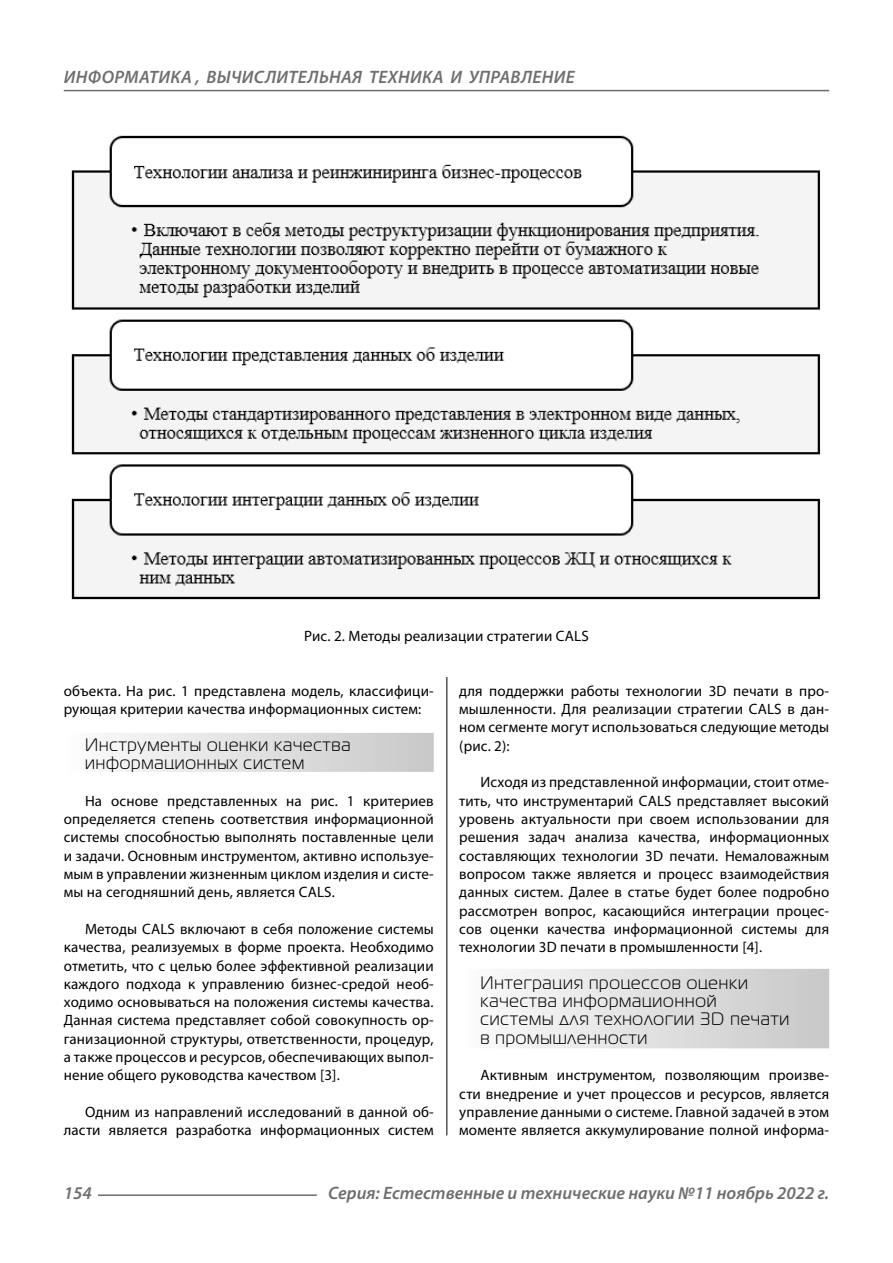
<style>
.page{position:relative;width:893px;height:1263px;background:#fff}
.page>*{position:absolute;margin:0;border:0;box-sizing:border-box;transform-origin:0 0}
.t1{font:italic 600 18px "Myriad Pro";color:#6e6e6e}
.Subheaders_3lines{font:18px/18.3px "Magistral C";letter-spacing:.05em;color:#000}
.Subheader_2lines{font:18px/18.3px "Magistral C";letter-spacing:.05em;color:#000}
.Normal{font:15px/18.3px "Myriad Pro";letter-spacing:.01em;color:#000;text-align:justify}
.podpis{font:15px "Myriad Pro";letter-spacing:.01em;color:#000}
</style>
<div class="page">
<hr style="left:446px;top:128px;width:1px;height:1007px;background:#000">
<div style="left:64px;top:733px;width:370px;height:39px;background:linear-gradient(to right,#fcfcfc,#c8c8c8)"></div>
<div style="left:459px;top:969px;width:370px;height:79px;background:linear-gradient(to right,#fcfcfc,#c8c8c8)"></div>
<img style="left:71px;top:135px;width:750px;height:465px">
<hr style="left:98px;top:1194px;width:219px;height:2px;background:#6e6e6e">
<hr style="left:64px;top:90px;width:765px;height:1px;background:#6e6e6e">
<p class="t1" style="left:64px;top:66px;width:25px">Информатика</p>
<p class="t1" style="left:195px;top:66px;width:48px">, вычислител</p>
<p class="t1" style="left:319px;top:66px;width:23px">ьная</p>
<p class="t1" style="left:369px;top:66px;width:12px">техника</p>
<p class="t1" style="left:450px;top:66px;width:31px">и управление</p>
<p class="podpis" style="left:304px;top:626px;width:286px">Рис. 2. Методы реализации стратегии CALS</p>
<p class="Normal" style="left:64px;top:681px;width:371px">объекта. На рис. 1 представлена модель, классифици&shy;рующая критерии качества информационных систем:</p>
<p class="Subheader_2lines" style="left:85px;top:735px;width:267px">Инструменты оценки качества информационных систем</p>
<p class="Normal" style="left:64px;top:791px;width:371px;text-indent:21px">На основе представленных на рис. 1 критериев определяется степень соответствия информационной системы способностью выполнять поставленные цели и задачи. Основным инструментом, активно используе&shy;мым в управлении жизненным циклом изделия и систе&shy;мы на сегодняшний день, является CALS.</p>
<p class="Normal" style="left:64px;top:919px;width:371px;text-indent:21px">Методы CALS включают в себя положение системы качества, реализуемых в форме проекта. Необходимо отметить, что с целью более эффективной реализации каждого подхода к управлению бизнес-средой необ&shy;ходимо основываться на положения системы качества.<br>Данная система представляет собой совокупность ор&shy;ганизационной структуры, ответственности, процедур, а также процессов и ресурсов, обеспечивающих выпол&shy;нение общего руководства качеством [3].</p>
<p class="Normal" style="left:64px;top:1103px;width:371px;text-align:right">Одним из направлений исследований в данной об&shy;ласти является разработка информационных систем</p>
<p class="Normal" style="left:459px;top:681px;width:371px">для поддержки работы технологии 3D печати в про&shy;мышленности. Для реализации стратегии CALS в дан&shy;ном сегменте могут использоваться следующие методы (рис. 2):</p>
<p class="Normal" style="left:459px;top:773px;width:371px;text-indent:21px">Исходя из представленной информации, стоит отме&shy;тить, что инструментарий CALS представляет высокий уровень актуальности при своем использовании для решения задач анализа качества, информационных составляющих технологии 3D печати. Немаловажным вопросом также является и процесс взаимодействия данных систем. Далее в статье будет более подробно рассмотрен вопрос, касающийся интеграции процес&shy;сов оценки качества информационной системы для технологии 3D печати в промышленности [4].</p>
<p class="Subheaders_3lines" style="left:480px;top:973px;width:310px">Интеграция процессов оценки качества информационной системы для технологии 3D печати в промышленности</p>
<p class="Normal" style="left:459px;top:1066px;width:371px;text-indent:21px">Активным инструментом, позволяющим произве&shy;сти внедрение и учет процессов и ресурсов, является управление данными о системе. Главной задачей в этом моменте является аккумулирование полной информа-</p>
<p class="t1" style="left:64px;top:1182px;width:30px">154</p>
<p class="t1" style="left:328px;top:1182px;width:503px">Серия: Естественные и технические науки №11 ноябрь 2022 г.</p>
</div>
